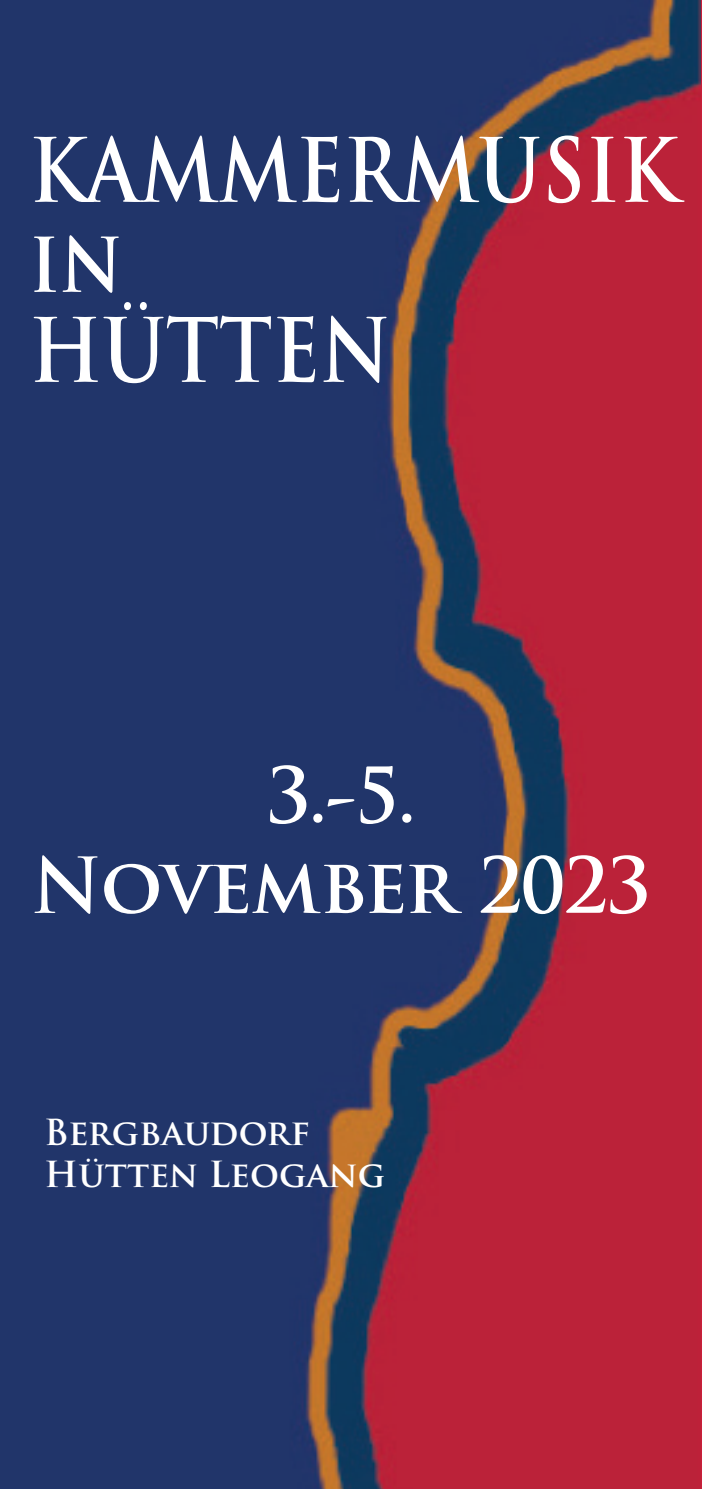
<style>
.page{position:relative;width:702px;height:1489px;background:#fff}
.page>*{position:absolute;margin:0;border:0;box-sizing:border-box;transform-origin:0 0}
.t1{font:700 86.25px/90px "Trajan Pro";color:#fff;scale:.87 1}
.t2{font:700 75px/90px "Trajan Pro";letter-spacing:-.025em;color:#fff;text-align:center}
.t3{font:700 35px/42px "Trajan Pro";color:#fff}
</style>
<div class="page">
<img style="left:0;top:0;width:700px;height:1488px">
<h1 class="t1" style="left:29px;top:126px;width:746px">KAMMERMUSIK in<br>HÜTTEN</h1>
<h2 class="t2" style="left:31px;top:751px;width:621px">3.-5.<br>November 2023</h2>
<p class="t3" style="left:44px;top:1111px;width:342px">Bergbaudorf<br>Hütten Leogang</p>
</div>
